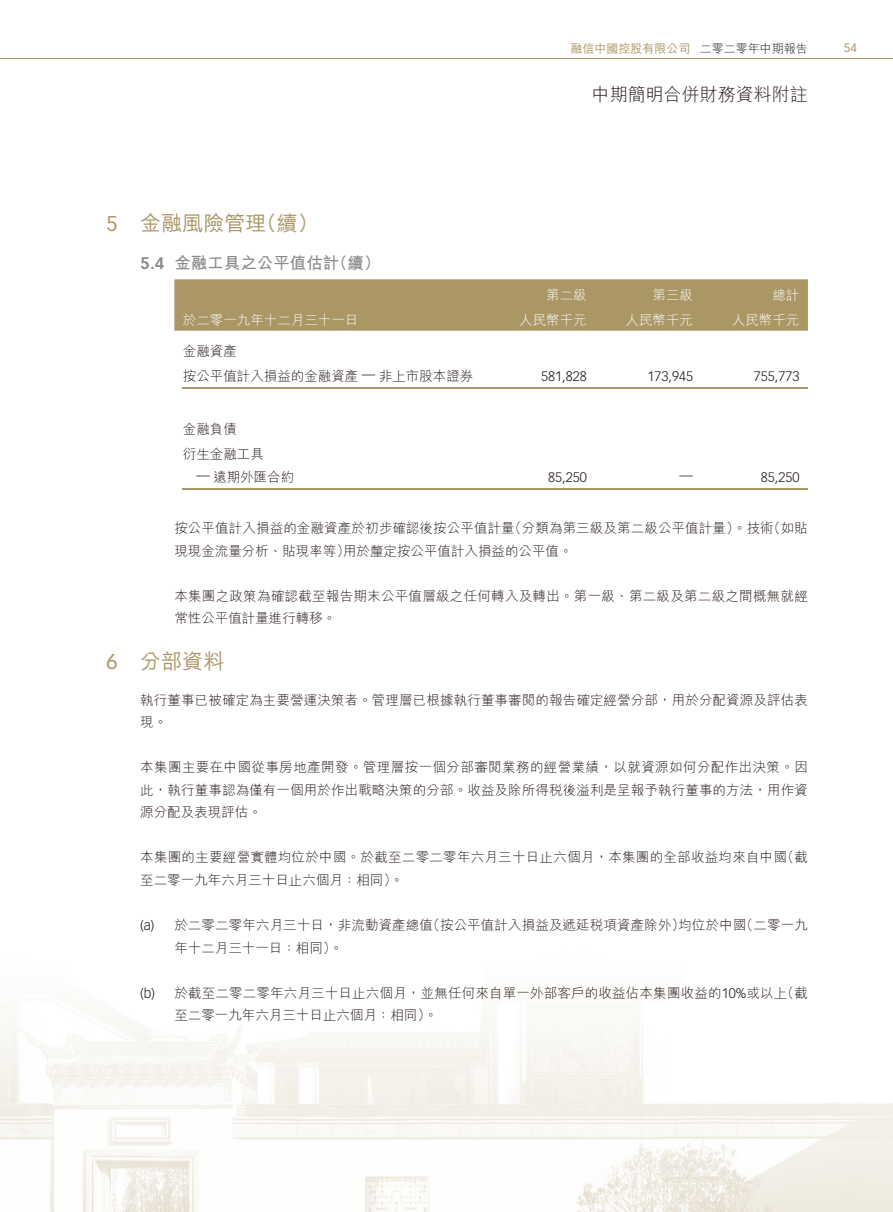
<style>
.page{position:relative;width:893px;height:1212px;background:#fff}
.page>*{position:absolute;margin:0;border:0;box-sizing:border-box;transform-origin:0 0}
.t1{font:21px "M Hei HK Medium E Ten B5 H";color:#ab9766}
.t2{font:18px "M Hei HK Light E Ten B5 H";color:#231916}
.t3{font:16.5px "M Hei HK Bold E Ten B5 H";color:#898989}
.t4{font:13.5px/22.5px "M Hei HK Light E Ten B5 H";letter-spacing:.01em;color:#231916}
.t5{font:13.5px "M Hei HK Light E Ten B5 H";color:#fff}
.t6{font:300 13.5px "Vectora LT Std";color:#231916}
.t7{font:12px "M Hei HK Medium E Ten B5 H";color:#ab9766}
.t8{font:12px "Vectora LT Std";color:#ab9766}
.s1{font-family:"Vectora LT Std"}
.s2{font-family:"Vectora LT Std";font-weight:700}
.s3{font-family:"Vectora LT Std";font-weight:300}
.s4{font-family:"M Hei HK Light E Ten B5 H";color:#231916}
</style>
<div class="page">
<img style="left:0;top:1006px;width:893px;height:206px">
<hr style="left:0;top:58px;width:893px;height:1px;background:#ab9766">
<div style="left:174px;top:279px;width:634px;height:52px;background:#ab9766"></div>
<hr style="left:183px;top:387px;width:306px;height:2px;background:#ab9766">
<hr style="left:489px;top:387px;width:106px;height:2px;background:#ab9766">
<hr style="left:595px;top:387px;width:107px;height:2px;background:#ab9766">
<hr style="left:702px;top:387px;width:106px;height:2px;background:#ab9766">
<hr style="left:183px;top:488px;width:306px;height:2px;background:#ab9766">
<hr style="left:489px;top:488px;width:106px;height:2px;background:#ab9766">
<hr style="left:595px;top:488px;width:107px;height:2px;background:#ab9766">
<hr style="left:702px;top:488px;width:106px;height:2px;background:#ab9766">
<h1 class="t1" style="left:106px;top:216px;width:214px"><span class="s1">5</span> 金融風險管理（續）</h1>
<p class="t3" style="left:140px;top:256px;width:242px"><span class="s2">5.4</span> 金融工具之公平值估計（續）</p>
<p class="t5" style="left:183px;top:315px;width:177px">於二零一九年十二月三十一日</p>
<p class="t4" style="left:183px;top:340px;width:292px;line-height:24.6px">金融資產<br>按公平值計入損益的金融資產 <span class="s3">—</span> 非上市股本證券</p>
<p class="t7" style="left:571px;top:44px;width:239px">融信中國控股有限公司 <span class="s4">二零二零年中期報告</span></p>
<p class="t8" style="left:844px;top:42px;width:15px">54</p>
<h2 class="t2" style="left:592px;top:88px;width:218px">中期簡明合併財務資料附註</h2>
<p class="t5" style="left:546px;top:290px;width:42px">第二級</p>
<p class="t5" style="left:653px;top:290px;width:42px">第三級</p>
<p class="t5" style="left:772px;top:290px;width:28px">總計</p>
<p class="t5" style="left:519px;top:315px;width:69px">人民幣千元</p>
<p class="t5" style="left:626px;top:315px;width:69px">人民幣千元</p>
<p class="t5" style="left:732px;top:315px;width:69px">人民幣千元</p>
<p class="t6" style="left:541px;top:369px;width:47px">581,828</p>
<p class="t6" style="left:647px;top:369px;width:47px">173,945</p>
<p class="t6" style="left:754px;top:369px;width:47px">755,773</p>
<p class="t4" style="left:183px;top:419px;width:82px;line-height:24.6px">金融負債<br>衍生金融工具</p>
<p class="t4" style="left:196px;top:467px;width:100px"><sup>—</sup> 遠期外匯合約</p>
<p class="t6" style="left:548px;top:470px;width:40px">85,250</p>
<p class="t6" style="left:680px;top:468px;width:15px">—</p>
<p class="t6" style="left:761px;top:470px;width:40px">85,250</p>
<p class="t4" style="left:174px;top:519px;width:635px">按公平值計入損益的金融資產於初步確認後按公平值計量（分類為第三級及第二級公平值計量）。技術（如貼現現金流量分析、貼現率等）用於釐定按公平值計入損益的公平值。</p>
<p class="t4" style="left:174px;top:586px;width:635px">本集團之政策為確認截至報告期末公平值層級之任何轉入及轉出。第一級、第二級及第二級之間概無就經常性公平值計量進行轉移。</p>
<h1 class="t1" style="left:106px;top:653px;width:120px"><span class="s1">6</span> 分部資料</h1>
<p class="t4" style="left:140px;top:690px;width:669px">執行董事已被確定為主要營運決策者。管理層已根據執行董事審閱的報告確定經營分部，用於分配資源及評估表現。</p>
<p class="t4" style="left:140px;top:758px;width:669px;text-align:justify">本集團主要在中國從事房地產開發。管理層按一個分部審閱業務的經營業績，以就資源如何分配作出決策。因此，執行董事認為僅有一個用於作出戰略決策的分部。收益及除所得稅後溢利是呈報予執行董事的方法，用作資源分配及表現評估。</p>
<p class="t4" style="left:140px;top:848px;width:669px">本集團的主要經營實體均位於中國。於截至二零二零年六月三十日止六個月，本集團的全部收益均來自中國（截至二零一九年六月三十日止六個月：相同）。</p>
<p class="t4" style="left:174px;top:915px;width:635px;text-indent:-34px"><span class="s3">(a)</span> 於二零二零年六月三十日，非流動資產總值（按公平值計入損益及遞延稅項資產除外）均位於中國（二零一九年十二月三十一日：相同）。</p>
<p class="t4" style="left:174px;top:983px;width:635px;text-indent:-34px"><span class="s3">(b)</span> 於截至二零二零年六月三十日止六個月，並無任何來自單一外部客戶的收益佔本集團收益的<span class="s3">10%</span>或以上（截至二零一九年六月三十日止六個月：相同）。</p>
</div>
